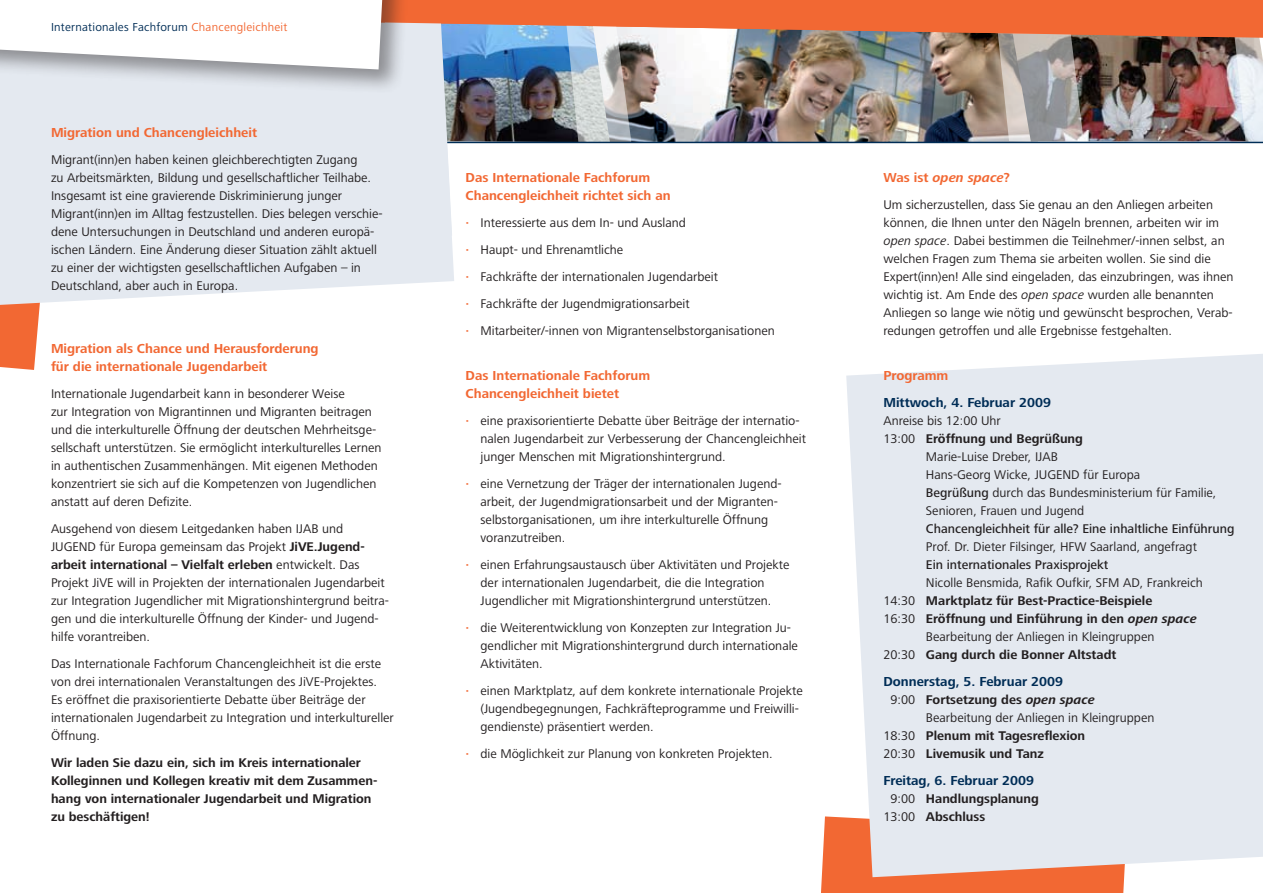
<style>
.page{position:relative;width:1263px;height:893px;background:#fff}
.page>*{position:absolute;margin:0;border:0;box-sizing:border-box;transform-origin:0 0}
.t1{font:700 13.5px/18px "Frutiger Next LT";color:#f26833}
.t2{font:700 13.5px "Frutiger Next LT";color:#002d56}
.t3{font:italic 700 13.5px "Frutiger Next LT";color:#f26833}
.t4{font:13.05px/18px "Frutiger Next LT";color:#231f20}
.t5{font:700 13.05px/18px "Frutiger Next LT";color:#231f20}
.t6{font:500 13.05px "Frutiger Next LT";color:#231f20}
.t7{font:12px "Frutiger Next LT";letter-spacing:.02em;color:#002d56}
.s1{color:#f26833}
.s2{font-weight:700}
.s3{font-weight:700;color:#f26833}
.s4{font-style:normal}
.s5{font-style:italic}
.s6{font-weight:400}
.s7{font-weight:500}
</style>
<div class="page">
<svg style="left:0;top:305px;width:40px;height:65px;background:#f37647"></svg>
<div style="left:821px;top:816px;width:304px;height:77px;background:#f26833"></div>
<svg style="left:0;top:238px;width:454px;height:67px;fill:#e4e9f0"></svg>
<svg style="left:846px;top:354px;width:417px;height:523px;background:#e5e8ee"></svg>
<img style="left:0;top:0;width:1263px;height:238px">
<p class="t7" style="left:51px;top:20px;width:238px">Internationales Fachforum <span class="s1">Chancengleichheit</span></p>
<p class="t1" style="left:51px;top:123px;width:208px">Migration und Chancengleichheit</p>
<p class="t4" style="left:51px;top:150px;width:333px">Migrant(inn)en haben keinen gleichberechtigten Zugang<br>zu Arbeitsmärkten, Bildung und gesellschaftlicher Teilhabe.<br>Insgesamt ist eine gravierende Diskriminierung junger Migrant(inn)en im Alltag festzustellen. Dies belegen verschie&shy;dene Untersuchungen in Deutschland und anderen europä&shy;ischen Ländern. Eine Änderung dieser Situation zählt aktuell zu einer der wichtigsten gesellschaftlichen Aufgaben – in Deutschland, aber auch in Europa.</p>
<p class="t1" style="left:51px;top:339px;width:269px">Migration als Chance und Herausforderung für die internationale Jugendarbeit</p>
<p class="t4" style="left:51px;top:384px;width:332px">Internationale Jugendarbeit kann in besonderer Weise<br>zur Integration von Migrantinnen und Migranten beitragen und die interkulturelle Öffnung der deutschen Mehrheitsge&shy;sellschaft unterstützen. Sie ermöglicht interkulturelles Lernen in authentischen Zusammenhängen. Mit eigenen Methoden konzentriert sie sich auf die Kompetenzen von Jugendlichen anstatt auf deren Defizite.</p>
<p class="t4" style="left:51px;top:519px;width:339px">Ausgehend von diesem Leitgedanken haben IJAB und JUGEND für Europa gemeinsam das Projekt <span class="s2">JiVE.Jugend&shy;arbeit international – Vielfalt erleben</span> entwickelt. Das Projekt JiVE will in Projekten der internationalen Jugendarbeit zur Integration Jugendlicher mit Migrationshintergrund beitra&shy;gen und die interkulturelle Öffnung der Kinder- und Jugend&shy;hilfe vorantreiben.</p>
<p class="t4" style="left:51px;top:654px;width:344px">Das Internationale Fachforum Chancengleichheit ist die erste von drei internationalen Veranstaltungen des JiVE-Projektes.<br>Es eröffnet die praxisorientierte Debatte über Beiträge der internationalen Jugendarbeit zu Integration und interkultureller Öffnung.</p>
<p class="t5" style="left:51px;top:753px;width:328px">Wir laden Sie dazu ein, sich im Kreis internationaler Kolleginnen und Kollegen kreativ mit dem Zusammen&shy;hang von internationaler Jugendarbeit und Migration zu beschäftigen!</p>
<p class="t1" style="left:466px;top:168px;width:206px">Das Internationale Fachforum<br>Chancengleichheit richtet sich an</p>
<p class="t4" style="left:466px;top:209px;width:311px;line-height:27px"><span class="s3">·</span> Interessierte aus dem In- und Ausland<br><span class="s3">·</span> Haupt- und Ehrenamtliche<br><span class="s3">·</span> Fachkräfte der internationalen Jugendarbeit<br><span class="s3">·</span> Fachkräfte der Jugendmigrationsarbeit<br><span class="s3">·</span> Mitarbeiter/-innen von Migrantenselbstorganisationen</p>
<p class="t1" style="left:466px;top:366px;width:186px">Das Internationale Fachforum<br>Chancengleichheit bietet</p>
<p class="t4" style="left:480px;top:411px;width:327px;text-indent:-15px"><span class="s3">·</span> eine praxisorientierte Debatte über Beiträge der internatio&shy;nalen Jugendarbeit zur Verbesserung der Chancengleichheit junger Menschen mit Migrationshintergrund.</p>
<p class="t4" style="left:480px;top:474px;width:303px;text-indent:-15px"><span class="s3">·</span> eine Vernetzung der Träger der internationalen Jugend&shy;arbeit, der Jugendmigrationsarbeit und der Migranten&shy;selbstorganisationen, um ihre interkulturelle Öffnung voranzutreiben.</p>
<p class="t4" style="left:480px;top:555px;width:310px;text-indent:-15px"><span class="s3">·</span> einen Erfahrungsaustausch über Aktivitäten und Projekte der internationalen Jugendarbeit, die die Integration<br>Jugendlicher mit Migrationshintergrund unterstützen.</p>
<p class="t4" style="left:480px;top:618px;width:319px;text-indent:-15px"><span class="s3">·</span> die Weiterentwicklung von Konzepten zur Integration Ju&shy;gendlicher mit Migrationshintergrund durch internationale<br>Aktivitäten.</p>
<p class="t4" style="left:480px;top:681px;width:324px;text-indent:-15px"><span class="s3">·</span> einen Marktplatz, auf dem konkrete internationale Projekte (Jugendbegegnungen, Fachkräfteprogramme und Freiwilli&shy;gendienste) präsentiert werden.</p>
<p class="t4" style="left:466px;top:744px;width:308px"><span class="s3">·</span> die Möglichkeit zur Planung von konkreten Projekten.</p>
<p class="t3" style="left:883px;top:170px;width:128px"><span class="s4">Was ist</span> open space<span class="s4">?</span></p>
<p class="t4" style="left:883px;top:195px;width:352px">Um sicherzustellen, dass Sie genau an den Anliegen arbeiten können, die Ihnen unter den Nägeln brennen, arbeiten wir im <span class="s5">open space</span>. Dabei bestimmen die Teilnehmer/-innen selbst, an welchen Fragen zum Thema sie arbeiten wollen. Sie sind die Expert(inn)en! Alle sind eingeladen, das einzubringen, was ihnen wichtig ist. Am Ende des <span class="s5">open space</span> wurden alle benannten Anliegen so lange wie nötig und gewünscht besprochen, Verab&shy;redungen getroffen und alle Ergebnisse festgehalten.</p>
<p class="t1" style="left:883px;top:366px;width:67px">Programm</p>
<p class="t2" style="left:883px;top:395px;width:169px">Mittwoch, 4. Februar 2009</p>
<p class="t4" style="left:883px;top:411px;width:119px">Anreise bis 12:00 Uhr</p>
<p class="t5" style="left:883px;top:429px;width:201px"><span class="s6">13:00</span> Eröffnung und Begrüßung</p>
<p class="t4" style="left:926px;top:447px;width:133px">Marie-Luise Dreber, IJAB</p>
<p class="t4" style="left:926px;top:465px;width:216px">Hans-Georg Wicke, JUGEND für Europa</p>
<p class="t4" style="left:926px;top:483px;width:292px"><span class="s7">Begrüßung</span> durch das Bundesministerium für Familie,</p>
<p class="t4" style="left:926px;top:501px;width:160px">Senioren, Frauen und Jugend</p>
<p class="t6" style="left:926px;top:521px;width:310px">Chancengleichheit für alle? Eine inhaltliche Einführung</p>
<p class="t4" style="left:926px;top:537px;width:273px">Prof. Dr. Dieter Filsinger, HFW Saarland, angefragt</p>
<p class="t6" style="left:926px;top:557px;width:184px">Ein internationales Praxisprojekt</p>
<p class="t4" style="left:926px;top:573px;width:278px">Nicolle Bensmida, Rafik Oufkir, SFM AD, Frankreich</p>
<p class="t5" style="left:883px;top:591px;width:270px"><span class="s6">14:30</span> Marktplatz für Best-Practice-Beispiele</p>
<p class="t5" style="left:883px;top:609px;width:315px"><span class="s6">16:30</span> Eröffnung und Einführung in den <span class="s5">open space</span></p>
<p class="t4" style="left:926px;top:627px;width:230px">Bearbeitung der Anliegen in Kleingruppen</p>
<p class="t5" style="left:883px;top:645px;width:234px"><span class="s6">20:30</span> Gang durch die Bonner Altstadt</p>
<p class="t2" style="left:883px;top:674px;width:181px">Donnerstag, 5. Februar 2009</p>
<p class="t5" style="left:890px;top:690px;width:206px"><span class="s6">9:00</span> Fortsetzung des <span class="s5">open space</span></p>
<p class="t4" style="left:926px;top:708px;width:230px">Bearbeitung der Anliegen in Kleingruppen</p>
<p class="t5" style="left:883px;top:726px;width:203px"><span class="s6">18:30</span> Plenum mit Tagesreflexion</p>
<p class="t5" style="left:883px;top:744px;width:162px"><span class="s6">20:30</span> Livemusik und Tanz</p>
<p class="t2" style="left:883px;top:773px;width:152px">Freitag, 6. Februar 2009</p>
<p class="t5" style="left:883px;top:789px;width:157px;text-indent:7px"><span class="s6">9:00</span> Handlungsplanung<br><span class="s6">13:00</span> Abschluss</p>
</div>
